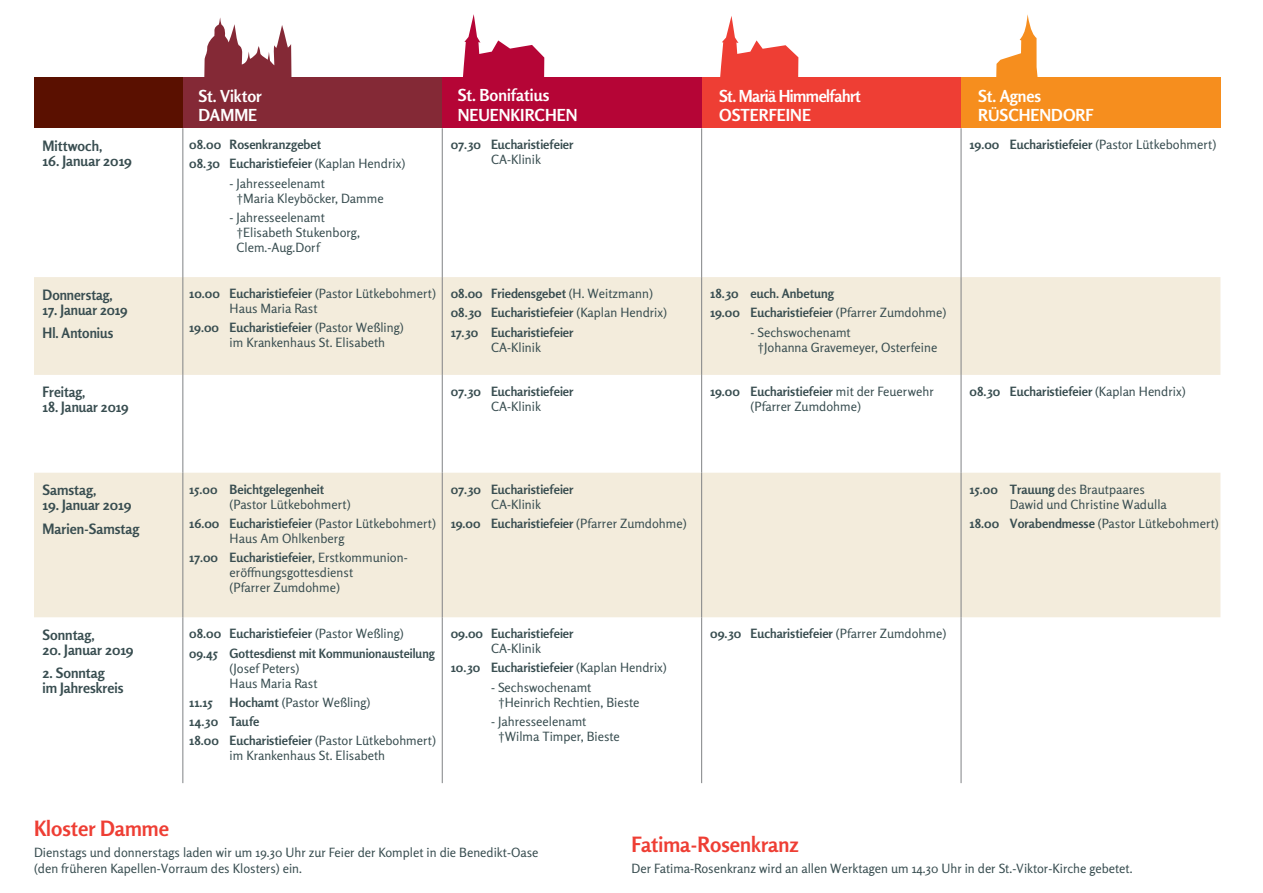
<style>
.page{position:relative;width:1263px;height:893px;background:#fff}
.page>*{position:absolute;margin:0;border:0;box-sizing:border-box;transform-origin:0 0}
.t1{font:700 21px "Rosario";color:#ee3e34}
.t2{font:700 16.5px/19.8px "Rosario";color:#fff}
.t3{font:700 16.5px/19.8px "Rosario";letter-spacing:-.03em;color:#fff}
.t4{font:700 14.25px/23.5px "Rosario";color:#384d50}
.t5{font:12.75px/15px "Rosario";color:#384d50}
.t6{font:700 12.75px/19.2px "Rosario";color:#384d50}
.s1{font-weight:400}
.s2{font-weight:700}
</style>
<div class="page">
<div style="left:701px;top:78px;width:262px;height:50px;background:#ee3e34"></div>
<div style="left:961px;top:78px;width:259px;height:50px;background:#f68e1e"></div>
<div style="left:182px;top:78px;width:261px;height:50px;background:#842936"></div>
<div style="left:442px;top:78px;width:260px;height:50px;background:#b50536"></div>
<div style="left:34px;top:78px;width:149px;height:50px;background:#5a1000"></div>
<svg style="left:720px;top:16px;width:78px;height:62px"></svg>
<svg style="left:204px;top:17px;width:88px;height:61px"></svg>
<svg style="left:462px;top:14px;width:82px;height:64px"></svg>
<svg style="left:996px;top:14px;width:42px;height:64px"></svg>
<svg style="left:34px;top:277px;width:1186px;height:340px;fill:#f3ecdc"></svg>
<hr style="left:182px;top:128px;width:1px;height:149px;background:#808285">
<hr style="left:442px;top:128px;width:1px;height:149px;background:#808285">
<hr style="left:182px;top:277px;width:1px;height:98px;background:#808285">
<hr style="left:442px;top:277px;width:1px;height:98px;background:#808285">
<hr style="left:182px;top:375px;width:1px;height:98px;background:#808285">
<hr style="left:442px;top:375px;width:1px;height:98px;background:#808285">
<hr style="left:182px;top:473px;width:1px;height:144px;background:#808285">
<hr style="left:442px;top:473px;width:1px;height:144px;background:#808285">
<hr style="left:182px;top:617px;width:1px;height:166px;background:#808285">
<hr style="left:442px;top:617px;width:1px;height:166px;background:#808285">
<hr style="left:701px;top:128px;width:1px;height:149px;background:#808285">
<hr style="left:701px;top:277px;width:1px;height:98px;background:#808285">
<hr style="left:701px;top:375px;width:1px;height:98px;background:#808285">
<hr style="left:701px;top:473px;width:1px;height:144px;background:#808285">
<hr style="left:701px;top:617px;width:1px;height:166px;background:#808285">
<hr style="left:961px;top:128px;width:1px;height:149px;background:#808285">
<hr style="left:961px;top:277px;width:1px;height:98px;background:#808285">
<hr style="left:961px;top:375px;width:1px;height:98px;background:#808285">
<hr style="left:961px;top:473px;width:1px;height:144px;background:#808285">
<hr style="left:961px;top:617px;width:1px;height:166px;background:#808285">
<p class="t4" style="left:43px;top:134px;width:61px">Mittwoch,</p>
<p class="t4" style="left:43px;top:149px;width:91px">16. Januar 2019</p>
<p class="t4" style="left:43px;top:282px;width:72px">Donnerstag,</p>
<p class="t4" style="left:43px;top:297px;width:87px">17. Januar 2019<br>Hl. Antonius</p>
<p class="t4" style="left:43px;top:380px;width:44px">Freitag,</p>
<p class="t4" style="left:43px;top:395px;width:88px">18. Januar 2019</p>
<p class="t4" style="left:43px;top:478px;width:55px">Samstag,</p>
<p class="t4" style="left:43px;top:493px;width:98px">19. Januar 2019<br>Marien-Samstag</p>
<p class="t4" style="left:43px;top:623px;width:54px">Sonntag,</p>
<p class="t4" style="left:43px;top:638px;width:93px">20. Januar 2019</p>
<p class="t4" style="left:43px;top:665px;width:83px;line-height:15px">2. Sonntag<br>im Jahreskreis</p>
<p class="t2" style="left:199px;top:86px;width:65px">St. Viktor<br>DAMME</p>
<p class="t2" style="left:458px;top:85px;width:121px">St. Bonifatius<br>NEUENKIRCHEN</p>
<p class="t3" style="left:719px;top:86px;width:143px">St. Mariä Himmelfahrt<br>OSTERFEINE</p>
<p class="t2" style="left:978px;top:86px;width:117px">St. Agnes<br>RÜSCHENDORF</p>
<p class="t6" style="left:189px;top:135px;width:218px">08.00 Rosenkranzgebet<br>08.30 Eucharistiefeier <span class="s1">(Kaplan Hendrix)</span></p>
<p class="t5" style="left:237px;top:176px;width:149px;text-indent:-7px">- Jahresseelenamt<br>†Maria Kleyböcker, Damme</p>
<p class="t5" style="left:237px;top:210px;width:125px;text-indent:-7px">- Jahresseelenamt †Elisabeth Stukenborg,<br>Clem.-Aug.Dorf</p>
<p class="t5" style="left:230px;top:286px;width:208px;text-indent:-40px"><span class="s2">10.00 Eucharistiefeier</span> (Pastor Lütkebohmert)<br>Haus Maria Rast</p>
<p class="t5" style="left:230px;top:320px;width:176px;text-indent:-40px"><span class="s2">19.00 Eucharistiefeier</span> (Pastor Weßling) im Krankenhaus St. Elisabeth</p>
<p class="t6" style="left:451px;top:135px;width:124px">07.30 Eucharistiefeier</p>
<p class="t5" style="left:491px;top:152px;width:51px">CA-Klinik</p>
<p class="t6" style="left:451px;top:284px;width:218px">08.00 Friedensgebet <span class="s1">(H. Weitzmann)<br></span>08.30 Eucharistiefeier <span class="s1">(Kaplan Hendrix)<br></span>17.30 Eucharistiefeier</p>
<p class="t5" style="left:491px;top:339px;width:51px">CA-Klinik</p>
<p class="t6" style="left:451px;top:382px;width:124px">07.30 Eucharistiefeier</p>
<p class="t5" style="left:491px;top:399px;width:51px">CA-Klinik</p>
<p class="t6" style="left:969px;top:135px;width:248px">19.00 Eucharistiefeier <span class="s1">(Pastor Lütkebohmert)</span></p>
<p class="t6" style="left:710px;top:284px;width:238px">18.30 euch. Anbetung<br>19.00 Eucharistiefeier <span class="s1">(Pfarrer Zumdohme)</span></p>
<p class="t5" style="left:757px;top:324px;width:181px;text-indent:-7px">- Sechswochenamt<br>†Johanna Gravemeyer, Osterfeine</p>
<p class="t5" style="left:750px;top:384px;width:185px;text-indent:-40px"><span class="s2">19.00 Eucharistiefeier</span> mit der Feuerwehr (Pfarrer Zumdohme)</p>
<p class="t6" style="left:969px;top:382px;width:218px">08.30 Eucharistiefeier <span class="s1">(Kaplan Hendrix)</span></p>
<p class="t6" style="left:189px;top:479px;width:137px">15.00 Beichtgelegenheit</p>
<p class="t5" style="left:189px;top:494px;width:248px;line-height:19.2px;text-indent:40px">(Pastor Lütkebohmert)<br><span class="s2">16.00 Eucharistiefeier</span> (Pastor Lütkebohmert)</p>
<p class="t5" style="left:189px;top:529px;width:219px;line-height:19.2px;text-indent:40px">Haus Am Ohlkenberg<br><span class="s2">17.00 Eucharistiefeier</span>, Erstkommunion-</p>
<p class="t5" style="left:230px;top:565px;width:125px">eröffnungsgottesdienst (Pfarrer Zumdohme)</p>
<p class="t6" style="left:189px;top:624px;width:247px">08.00 Eucharistiefeier <span class="s1">(Pastor Weßling)<br></span>09.45 Gottesdienst mit Kommunionausteilung</p>
<p class="t5" style="left:230px;top:660px;width:89px">(Josef Peters)<br>Haus Maria Rast</p>
<p class="t6" style="left:189px;top:692px;width:25px">11.15</p>
<p class="t6" style="left:189px;top:692px;width:248px;text-indent:40px">Hochamt <span class="s1">(Pastor Weßling)<br></span>14.30 Taufe<br>18.00 Eucharistiefeier <span class="s1">(Pastor Lütkebohmert)</span></p>
<p class="t5" style="left:230px;top:748px;width:157px">im Krankenhaus St. Elisabeth</p>
<p class="t6" style="left:451px;top:479px;width:124px">07.30 Eucharistiefeier</p>
<p class="t5" style="left:451px;top:494px;width:237px;line-height:19.2px;text-indent:40px">CA-Klinik<br><span class="s2">19.00 Eucharistiefeier</span> (Pfarrer Zumdohme)</p>
<p class="t6" style="left:451px;top:624px;width:124px">09.00 Eucharistiefeier</p>
<p class="t5" style="left:451px;top:639px;width:218px;line-height:19.2px;text-indent:40px">CA-Klinik<br><span class="s2">10.30 Eucharistiefeier</span> (Kaplan Hendrix)</p>
<p class="t5" style="left:498px;top:680px;width:143px;text-indent:-7px">- Sechswochenamt †Heinrich Rechtien, Bieste</p>
<p class="t5" style="left:498px;top:714px;width:123px;text-indent:-7px">- Jahresseelenamt †Wilma Timper, Bieste</p>
<p class="t5" style="left:1010px;top:482px;width:158px;text-indent:-40px"><span class="s2">15.00 Trauung</span> des Brautpaares<br>Dawid und Christine Wadulla</p>
<p class="t5" style="left:969px;top:516px;width:251px"><span class="s2">18.00 Vorabendmesse</span> (Pastor Lütkebohmert)</p>
<p class="t6" style="left:710px;top:624px;width:238px">09.30 Eucharistiefeier <span class="s1">(Pfarrer Zumdohme)</span></p>
<h1 class="t1" style="left:34px;top:815px;width:136px">Kloster Damme</h1>
<p class="t5" style="left:34px;top:844px;width:506px;line-height:16.5px">Dienstags und donnerstags laden wir um 19.30 Uhr zur Feier der Komplet in die Benedikt-Oase (den früheren Kapellen-Vorraum des Klosters) ein.</p>
<h1 class="t1" style="left:631px;top:832px;width:169px">Fatima-Rosenkranz</h1>
<p class="t5" style="left:631px;top:861px;width:503px">Der Fatima-Rosenkranz wird an allen Werktagen um 14.30 Uhr in der St.-Viktor-Kirche gebetet.</p>
</div>
